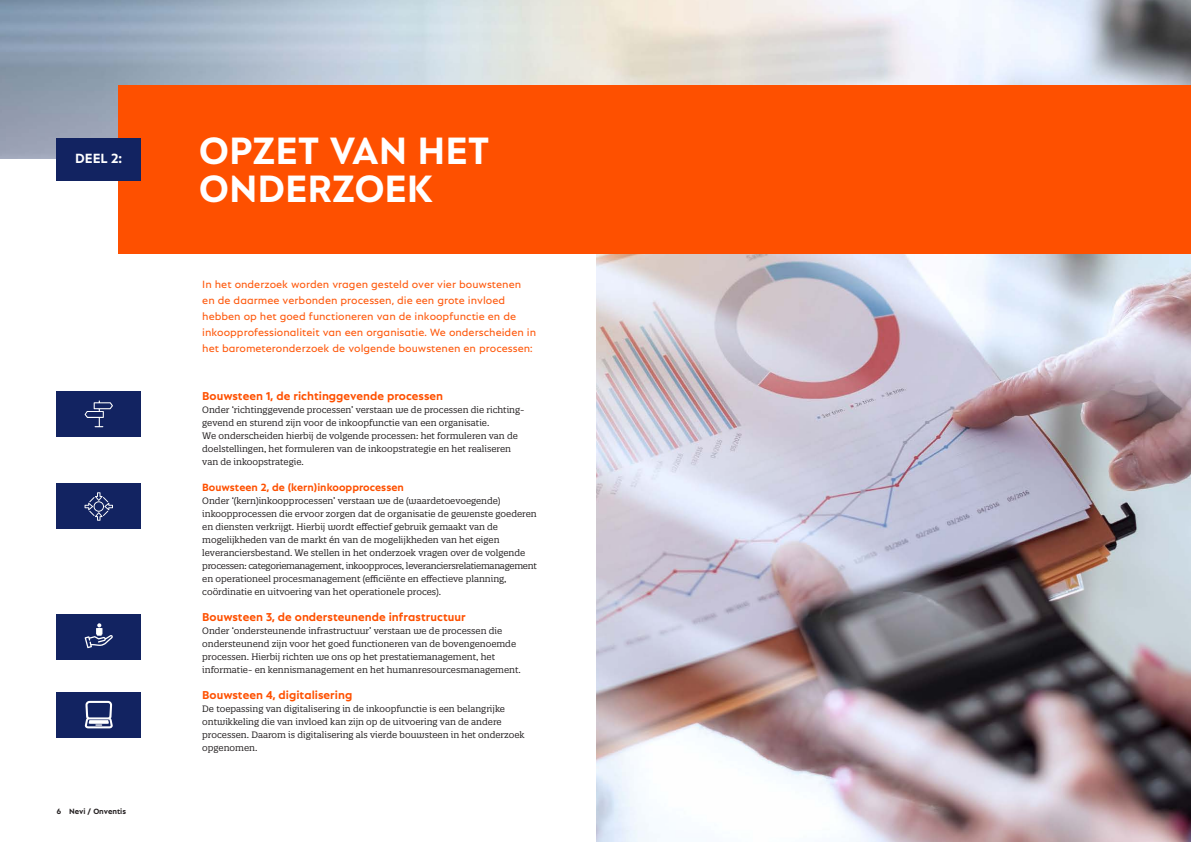
<style>
.page{position:relative;width:1191px;height:842px;background:#fff}
.page>*{position:absolute;margin:0;border:0;box-sizing:border-box;transform-origin:0 0}
.Cover_Title{font:700 40px/38px "Neptune";color:#fff}
.Title_3{font:700 14px "Neptune";color:#fff}
.t1{font:700 12px "Neptune";color:#fe5000}
.Text_1_Left{font:11px/16px "Neptune";color:#fe590d}
.t2{font:700 11px "Neptune";color:#fe5000}
.t3{font:9px/13px "Quatro Slab";color:#231f20}
.t4{font:700 8px "Neptune";color:#231f20}
</style>
<div class="page">
<img style="left:0;top:0;width:1191px;height:842px">
<div style="left:0;top:159px;width:595px;height:683px;background:#fff"></div>
<div style="left:118px;top:85px;width:1073px;height:169px;background:#fe5000"></div>
<div style="left:57px;top:138px;width:84px;height:42px;background:#122361"></div>
<div style="left:57px;top:392px;width:84px;height:45px;background:#122361"></div>
<div style="left:57px;top:483px;width:84px;height:46px;background:#122361"></div>
<div style="left:57px;top:614px;width:84px;height:46px;background:#122361"></div>
<div style="left:57px;top:692px;width:84px;height:45px;background:#122361"></div>
<svg style="left:85px;top:701px;width:28px;height:27px"></svg>
<svg style="left:85px;top:400px;width:28px;height:27px"></svg>
<svg style="left:85px;top:492px;width:28px;height:29px"></svg>
<svg style="left:85px;top:623px;width:28px;height:25px"></svg>
<p class="Title_3" style="left:75px;top:150px;width:49px">DEEL 2:</p>
<p class="t4" style="left:57px;top:807px;width:71px">6 Nevi / Onventis</p>
<p class="Cover_Title" style="left:199px;top:132px;width:292px">OPZET VAN HET<br>ONDERZOEK</p>
<p class="Text_1_Left" style="left:202px;top:276px;width:335px">In het onderzoek worden vragen gesteld over vier bouwstenen en de daarmee verbonden processen, die een grote invloed hebben op het goed functioneren van de inkoopfunctie en de inkoopprofessionaliteit van een organisatie. We onderscheiden in het barometeronderzoek de volgende bouwstenen en processen:</p>
<p class="t1" style="left:202px;top:389px;width:242px">Bouwsteen 1, de richtinggevende processen</p>
<p class="t3" style="left:202px;top:403px;width:324px">Onder ‘richtinggevende processen’ verstaan we de processen die richting&shy;gevend en sturend zijn voor de inkoopfunctie van een organisatie.<br>We onderscheiden hierbij de volgende processen: het formuleren van de doelstellingen, het formuleren van de inkoopstrategie en het realiseren van de inkoopstrategie.</p>
<p class="t2" style="left:202px;top:481px;width:203px">Bouwsteen 2, de (kern)inkoopprocessen</p>
<p class="t3" style="left:202px;top:494px;width:336px">Onder ‘(kern)inkoopprocessen’ verstaan we de (waardetoevoegende) inkoopprocessen die ervoor zorgen dat de organisatie de gewenste goederen en diensten verkrijgt. Hierbij wordt effectief gebruik gemaakt van de mogelijkheden van de markt én van de mogelijkheden van het eigen leveranciersbestand. We stellen in het onderzoek vragen over de volgende processen: categoriemanagement, inkoopproces, leveranciersrelatiemanagement en operationeel procesmanagement (efficiënte en effectieve planning, coördinatie en uitvoering van het operationele proces).</p>
<p class="t1" style="left:202px;top:610px;width:265px">Bouwsteen 3, de ondersteunende infrastructuur</p>
<p class="t3" style="left:202px;top:624px;width:320px">Onder ‘ondersteunende infrastructuur’ verstaan we de processen die ondersteunend zijn voor het goed functioneren van de bovengenoemde processen. Hierbij richten we ons op het prestatiemanagement, het informatie- en kennismanagement en het humanresourcesmanagement.</p>
<p class="t1" style="left:202px;top:688px;width:152px">Bouwsteen 4, digitalisering</p>
<p class="t3" style="left:202px;top:702px;width:324px">De toepassing van digitalisering in de inkoopfunctie is een belangrijke ontwikkeling die van invloed kan zijn op de uitvoering van de andere processen. Daarom is digitalisering als vierde bouwsteen in het onderzoek opgenomen.</p>
</div>
